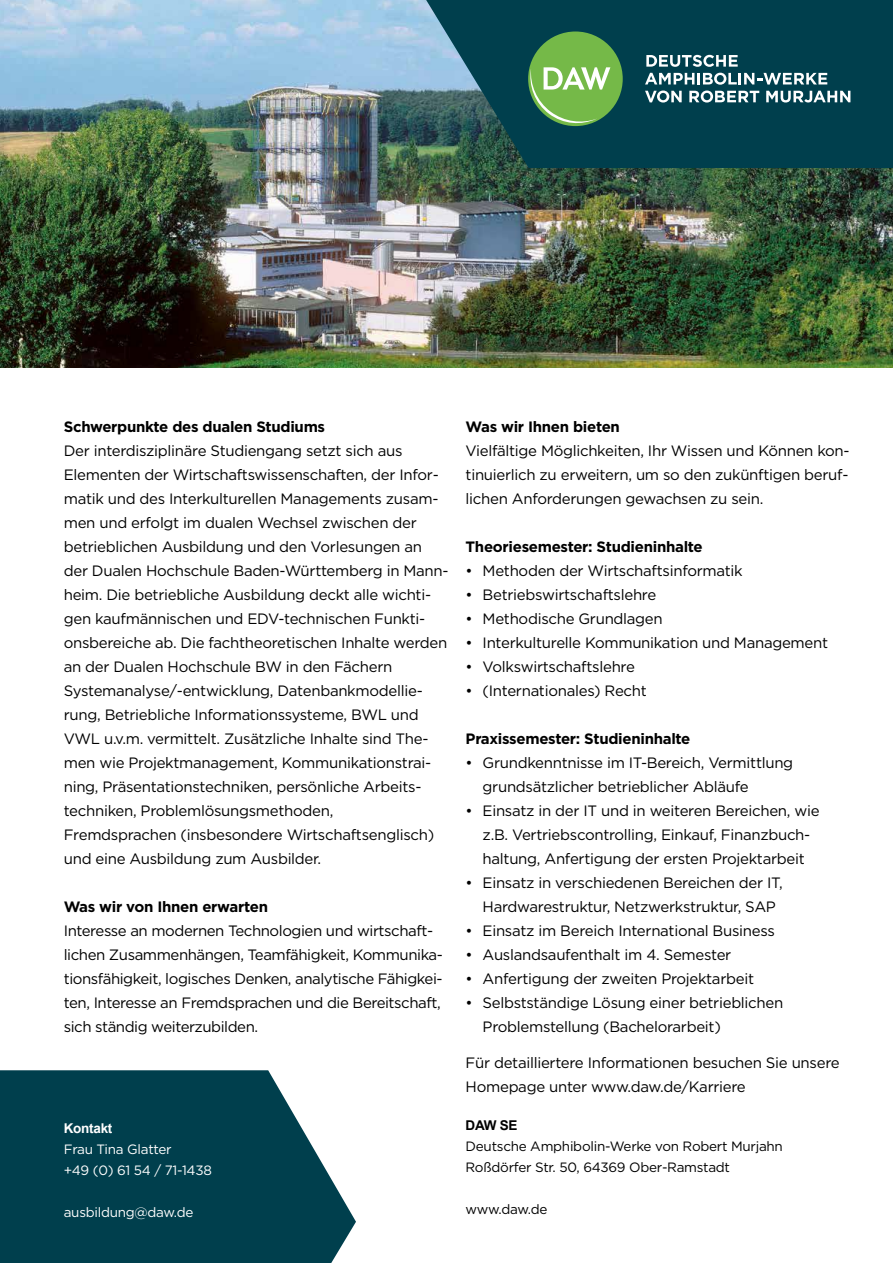
<style>
.page{position:relative;width:893px;height:1263px;background:#fff}
.page>*{position:absolute;margin:0;border:0;box-sizing:border-box;transform-origin:0 0}
.t1{font:15px/24px "Gotham";letter-spacing:-.02em;color:#000}
.t2{font:700 15px "Gotham";letter-spacing:-.02em;color:#000}
.t3{font:13.5px/21px "Gotham";letter-spacing:-.02em;color:#000}
.t4{font:13.5px/21px "Gotham";letter-spacing:-.02em;color:#fff}
.t5{font:700 13.5px "Arial";letter-spacing:-.02em;color:#fff}
.t6{font:700 13.5px "Arial";color:#000}
</style>
<div class="page">
<img style="left:0;top:0;width:893px;height:368px">
<svg style="left:0;top:1070px;width:356px;height:193px;background:#1a535f"></svg>
<svg style="left:426px;top:0;width:467px;height:168px;background:#0b4753"></svg>
<svg style="left:646px;top:55px;width:92px;height:12px"></svg>
<svg style="left:645px;top:73px;width:182px;height:12px"></svg>
<svg style="left:645px;top:91px;width:37px;height:12px"></svg>
<svg style="left:689px;top:91px;width:70px;height:12px"></svg>
<svg style="left:766px;top:91px;width:84px;height:12px"></svg>
<div style="left:528px;top:32px;width:95px;height:94px;background:#75b948;border-radius:50%"></div>
<svg style="left:528px;top:67px;width:82px;height:59px"></svg>
<p class="t2" style="left:64px;top:418px;width:263px">Schwerpunkte des dualen Studiums</p>
<p class="t1" style="left:64px;top:439px;width:386px">Der interdisziplinäre Studiengang setzt sich aus Elementen der Wirtschaftswissenschaften, der Infor&shy;matik und des Interkulturellen Managements zusam&shy;men und erfolgt im dualen Wechsel zwischen der betrieblichen Ausbildung und den Vorlesungen an der Dualen Hochschule Baden-Württemberg in Mann&shy;heim. Die betriebliche Ausbildung deckt alle wichti&shy;gen kaufmännischen und EDV-technischen Funkti&shy;onsbereiche ab. Die fachtheoretischen Inhalte werden an der Dualen Hochschule BW in den Fächern Systemanalyse/-entwicklung, Datenbankmodellie&shy;rung, Betriebliche Informationssysteme, BWL und VWL u.v.m. vermittelt. Zusätzliche Inhalte sind The&shy;men wie Projektmanagement, Kommunikationstrai&shy;ning, Präsentationstechniken, persönliche Arbeits&shy;techniken, Problemlösungsmethoden, Fremdsprachen (insbesondere Wirtschaftsenglisch) und eine Ausbildung zum Ausbilder.</p>
<p class="t2" style="left:64px;top:898px;width:206px">Was wir von Ihnen erwarten</p>
<p class="t1" style="left:64px;top:919px;width:381px">Interesse an modernen Technologien und wirtschaft&shy;lichen Zusammenhängen, Teamfähigkeit, Kommunika&shy;tionsfähigkeit, logisches Denken, analytische Fähigkei&shy;ten, Interesse an Fremdsprachen und die Bereitschaft, sich ständig weiterzubilden.</p>
<p class="t5" style="left:64px;top:1120px;width:50px">Kontakt</p>
<p class="t4" style="left:64px;top:1139px;width:150px">Frau Tina Glatter<br>+49 (0) 61 54 / 71-1438</p>
<p class="t4" style="left:64px;top:1202px;width:131px">ausbildung@daw.de</p>
<p class="t2" style="left:466px;top:418px;width:156px">Was wir Ihnen bieten</p>
<p class="t1" style="left:466px;top:439px;width:386px;text-align:justify">Vielfältige Möglichkeiten, Ihr Wissen und Können kon&shy;tinuierlich zu erweitern, um so den zukünftigen beruf&shy;lichen Anforderungen gewachsen zu sein.</p>
<p class="t2" style="left:466px;top:538px;width:239px">Theoriesemester: Studieninhalte</p>
<p class="t1" style="left:466px;top:559px;width:279px">• Methoden der Wirtschaftsinformatik</p>
<p class="t1" style="left:466px;top:583px;width:192px">• Betriebswirtschaftslehre</p>
<p class="t1" style="left:466px;top:607px;width:199px">• Methodische Grundlagen</p>
<p class="t1" style="left:466px;top:631px;width:364px">• Interkulturelle Kommunikation und Management</p>
<p class="t1" style="left:466px;top:655px;width:171px">• Volkswirtschaftslehre</p>
<p class="t1" style="left:466px;top:679px;width:183px">• (Internationales) Recht</p>
<p class="t2" style="left:466px;top:730px;width:226px">Praxissemester: Studieninhalte</p>
<p class="t1" style="left:483px;top:751px;width:312px;text-indent:-17px">• Grundkenntnisse im IT-Bereich, Vermittlung grundsätzlicher betrieblicher Abläufe</p>
<p class="t1" style="left:466px;top:799px;width:355px;text-align:center">• Einsatz in der IT und in weiteren Bereichen, wie z.B. Vertriebscontrolling, Einkauf, Finanzbuch&shy;haltung, Anfertigung der ersten Projektarbeit</p>
<p class="t1" style="left:483px;top:871px;width:302px;text-indent:-17px">• Einsatz in verschiedenen Bereichen der IT,<br>Hardwarestruktur, Netzwerkstruktur, SAP</p>
<p class="t1" style="left:466px;top:919px;width:311px">• Einsatz im Bereich International Business</p>
<p class="t1" style="left:466px;top:943px;width:267px">• Auslandsaufenthalt im 4. Semester</p>
<p class="t1" style="left:466px;top:967px;width:290px">• Anfertigung der zweiten Projektarbeit</p>
<p class="t1" style="left:483px;top:991px;width:302px;text-indent:-17px">• Selbstständige Lösung einer betrieblichen<br>Problemstellung (Bachelorarbeit)</p>
<p class="t1" style="left:466px;top:1051px;width:376px">Für detailliertere Informationen besuchen Sie unsere<br>Homepage unter www.daw.de/Karriere</p>
<p class="t6" style="left:466px;top:1116px;width:53px">DAW SE</p>
<p class="t3" style="left:466px;top:1136px;width:319px">Deutsche Amphibolin-Werke von Robert Murjahn<br>Roßdörfer Str. 50, 64369 Ober-Ramstadt</p>
<p class="t3" style="left:466px;top:1199px;width:83px">www.daw.de</p>
</div>
